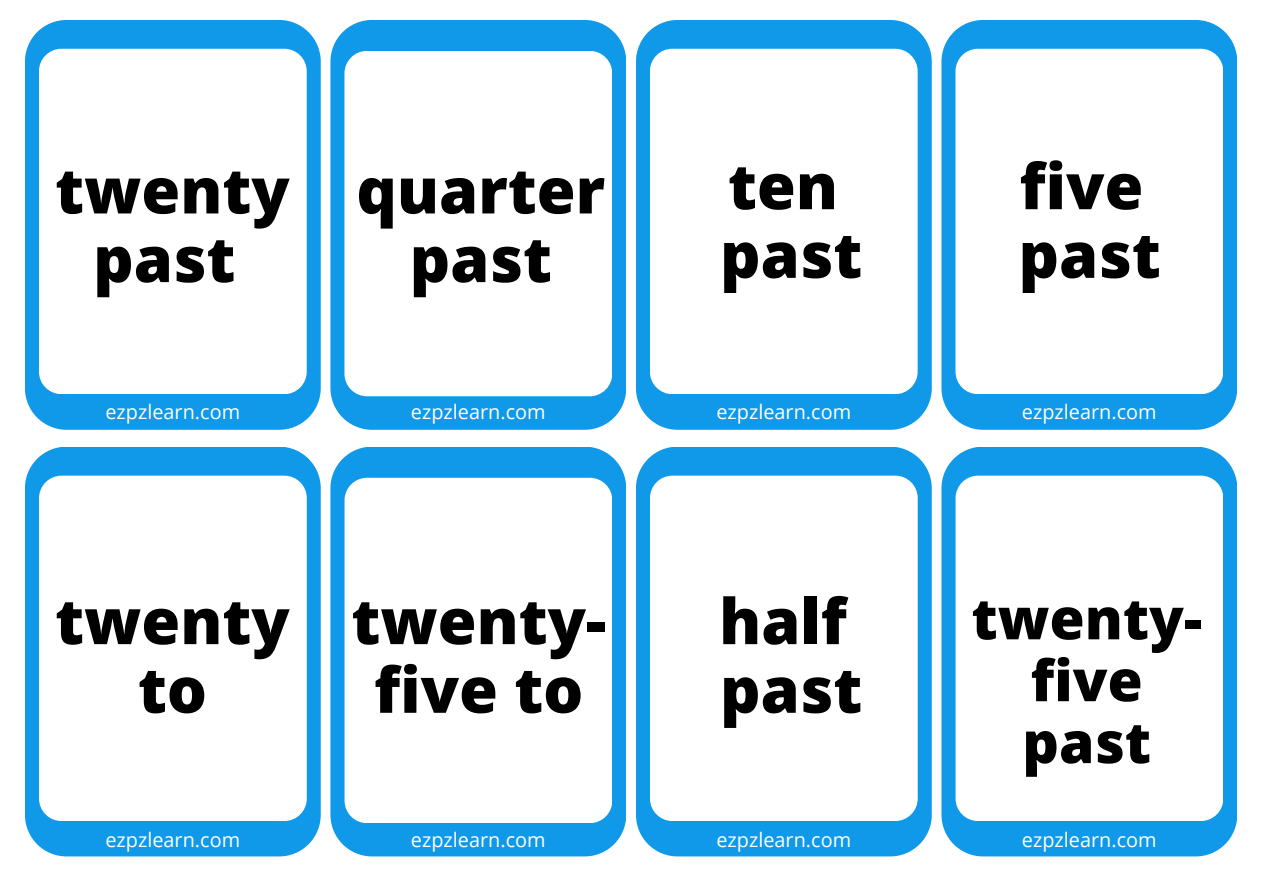
<style>
.page{position:relative;width:1263px;height:894px;background:#fff}
.page>*{position:absolute;margin:0;border:0;box-sizing:border-box;transform-origin:0 0}
.t1{font:800 63px/68.6px "Open Sans";color:#000;text-align:center}
.t2{font:800 57px/61.8px "Open Sans";color:#000;text-align:center}
.t3{font:19.95px "Open Sans";color:#fff}
</style>
<div class="page">
<div style="left:25px;top:20px;width:296px;height:409px;background:#1099e8"></div>
<div style="left:330px;top:20px;width:296px;height:409px;background:#1099e8"></div>
<div style="left:636px;top:20px;width:296px;height:409px;background:#1099e8"></div>
<div style="left:941px;top:20px;width:296px;height:409px;background:#1099e8"></div>
<div style="left:25px;top:447px;width:296px;height:409px;background:#1099e8"></div>
<svg style="left:330px;top:447px;width:296px;height:409px;background:#20a0e9"></svg>
<div style="left:636px;top:447px;width:296px;height:409px;background:#1099e8"></div>
<div style="left:941px;top:447px;width:296px;height:409px;background:#1099e8"></div>
<div style="left:39px;top:49px;width:268px;height:345px;background:#fff;border-radius:22px"></div>
<div style="left:344px;top:51px;width:268px;height:345px;background:#fff;border-radius:22px"></div>
<div style="left:650px;top:49px;width:268px;height:345px;background:#fff;border-radius:22px"></div>
<div style="left:955px;top:49px;width:268px;height:345px;background:#fff;border-radius:22px"></div>
<div style="left:39px;top:475px;width:268px;height:345px;background:#fff;border-radius:22px"></div>
<div style="left:345px;top:477px;width:267px;height:345px;background:#fff;border-radius:22px"></div>
<div style="left:650px;top:475px;width:268px;height:345px;background:#fff;border-radius:22px"></div>
<div style="left:955px;top:475px;width:268px;height:345px;background:#fff;border-radius:22px"></div>
<p class="t1" style="left:55px;top:155px;width:236px">twenty past</p>
<p class="t1" style="left:356px;top:155px;width:250px">quarter</p>
<p class="t1" style="left:410px;top:223px;width:144px">past</p>
<p class="t1" style="left:728px;top:150px;width:111px">ten</p>
<p class="t1" style="left:720px;top:219px;width:144px">past</p>
<p class="t1" style="left:1019px;top:150px;width:125px">five</p>
<p class="t1" style="left:1018px;top:219px;width:144px">past</p>
<p class="t3" style="left:105px;top:398px;width:136px">ezpzlearn.com</p>
<p class="t3" style="left:411px;top:398px;width:136px">ezpzlearn.com</p>
<p class="t3" style="left:716px;top:398px;width:136px">ezpzlearn.com</p>
<p class="t3" style="left:1022px;top:398px;width:136px">ezpzlearn.com</p>
<p class="t1" style="left:55px;top:585px;width:236px">twenty to</p>
<p class="t1" style="left:351px;top:585px;width:256px">twenty&shy;five to</p>
<p class="t1" style="left:719px;top:585px;width:129px">half</p>
<p class="t1" style="left:720px;top:653px;width:144px">past</p>
<p class="t2" style="left:971px;top:586px;width:232px">twenty&shy;five</p>
<p class="t2" style="left:1022px;top:709px;width:130px">past</p>
<p class="t3" style="left:105px;top:825px;width:136px">ezpzlearn.com</p>
<p class="t3" style="left:411px;top:825px;width:136px">ezpzlearn.com</p>
<p class="t3" style="left:716px;top:825px;width:136px">ezpzlearn.com</p>
<p class="t3" style="left:1022px;top:825px;width:136px">ezpzlearn.com</p>
</div>
